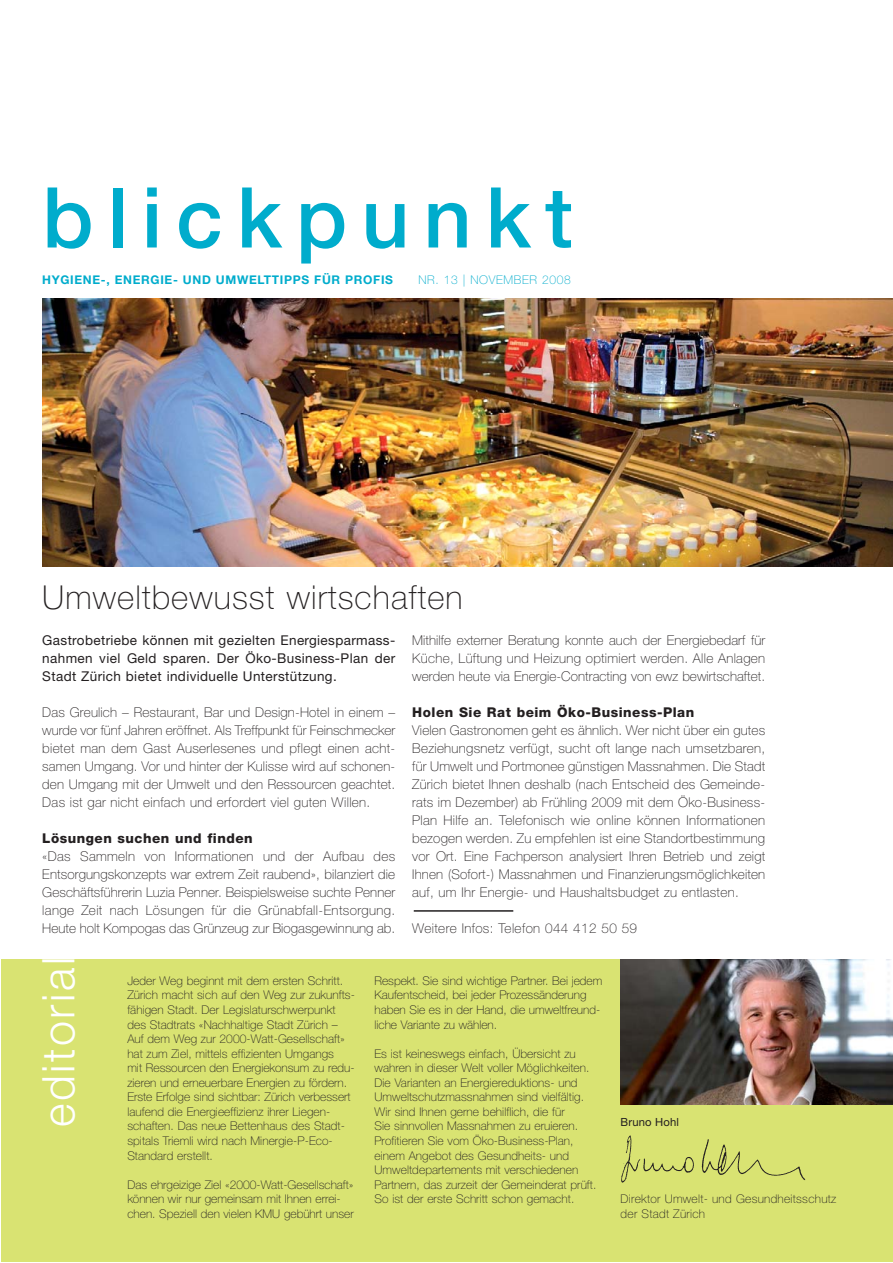
<style>
.page{position:relative;width:893px;height:1263px;background:#fff}
.page>*{position:absolute;margin:0;border:0;box-sizing:border-box;transform-origin:0 0}
.t1{font:500 84px "Helvetica Neue";letter-spacing:.165em;color:#00accc}
.t2{font:300 45px "Helvetica Neue";letter-spacing:.055em;color:#fff}
.t3{font:100 33px "Helvetica Neue";letter-spacing:.035em;color:#231f20}
.t4{font:100 13.5px/18px "Helvetica Neue";letter-spacing:.02em;color:#231f20;text-align:justify}
.t5{font:13.5px/18px "Helvetica Neue";letter-spacing:.03em;color:#231f20;text-align:justify}
.t6{font:800 13.5px "Helvetica Neue";letter-spacing:.04em;color:#231f20}
.t7{font:100 12px/14.5px "Helvetica Neue";letter-spacing:.005em;color:#231f20}
.t8{font:700 12px "Helvetica Neue";letter-spacing:.055em;color:#00accc}
.t9{font:100 12px "Helvetica Neue";letter-spacing:.055em;color:#00accc}
.t10{font:11.25px "Helvetica Neue";letter-spacing:.01em;color:#231f20}
</style>
<div class="page">
<div style="left:1px;top:960px;width:892px;height:302px;background:#d9e372"></div>
<hr style="left:414px;top:910px;width:99px;height:2px;background:#231f20">
<img style="left:621px;top:960px;width:272px;height:145px">
<img style="left:42px;top:298px;width:851px;height:268px">
<img style="left:621px;top:1135px;width:185px;height:48px">
<h1 class="t1" style="left:42px;top:187px;width:532px">blickpunkt</h1>
<p class="t8" style="left:42px;top:275px;width:352px">HYGIENE-, ENERGIE- UND UMWELTTIPPS FÜR PROFIS</p>
<p class="t9" style="left:418px;top:275px;width:154px">NR. 13 | NOVEMBER 2008</p>
<h3 class="t3" style="left:42px;top:585px;width:422px">Umweltbewusst wirtschaften</h3>
<p class="t5" style="left:42px;top:632px;width:354px">Gastrobetriebe können mit gezielten Energiesparmass&shy;nahmen viel Geld sparen. Der Öko-Business-Plan der Stadt Zürich bietet individuelle Unterstützung.</p>
<p class="t4" style="left:42px;top:704px;width:354px">Das Greulich – Restaurant, Bar und Design-Hotel in einem – wurde vor fünf Jahren eröffnet. Als Treffpunkt für Feinschmecker bietet man dem Gast Auserlesenes und pflegt einen acht&shy;samen Umgang. Vor und hinter der Kulisse wird auf schonen&shy;den Umgang mit der Umwelt und den Ressourcen geachtet.<br>Das ist gar nicht einfach und erfordert viel guten Willen.</p>
<p class="t6" style="left:42px;top:833px;width:212px">Lösungen suchen und finden</p>
<p class="t4" style="left:42px;top:848px;width:354px">«Das Sammeln von Informationen und der Aufbau des Entsorgungskonzepts war extrem Zeit raubend», bilanziert die Geschäftsführerin Luzia Penner. Beispielsweise suchte Penner lange Zeit nach Lösungen für die Grünabfall-Entsorgung.<br>Heute holt Kompogas das Grünzeug zur Biogasgewinnung ab.</p>
<p class="t4" style="left:412px;top:632px;width:354px">Mithilfe externer Beratung konnte auch der Energiebedarf für Küche, Lüftung und Heizung optimiert werden. Alle Anlagen werden heute via Energie-Contracting von ewz bewirtschaftet.</p>
<p class="t6" style="left:412px;top:707px;width:284px">Holen Sie Rat beim Öko-Business-Plan</p>
<p class="t4" style="left:412px;top:722px;width:354px">Vielen Gastronomen geht es ähnlich. Wer nicht über ein gutes Beziehungsnetz verfügt, sucht oft lange nach umsetzbaren, für Umwelt und Portmonee günstigen Massnahmen. Die Stadt Zürich bietet Ihnen deshalb (nach Entscheid des Gemeinde&shy;rats im Dezember) ab Frühling 2009 mit dem Öko-Business-Plan Hilfe an. Telefonisch wie online können Informationen bezogen werden. Zu empfehlen ist eine Standortbestimmung vor Ort. Eine Fachperson analysiert Ihren Betrieb und zeigt Ihnen (Sofort-) Massnahmen und Finanzierungsmöglichkeiten auf, um Ihr Energie- und Haushaltsbudget zu entlasten.</p>
<p class="t4" style="left:412px;top:920px;width:226px">Weitere Infos: Telefon 044 412 50 59</p>
<h2 class="t2" style="left:42px;top:1127px;width:171px;rotate:-90deg">editorial</h2>
<p class="t7" style="left:127px;top:974px;width:229px">Jeder Weg beginnt mit dem ersten Schritt.<br>Zürich macht sich auf den Weg zur zukunfts&shy;fähigen Stadt. Der Legislaturschwerpunkt des Stadtrats «Nachhaltige Stadt Zürich – Auf dem Weg zur 2000-Watt-Gesellschaft» hat zum Ziel, mittels effizienten Umgangs<br>mit Ressourcen den Energiekonsum zu redu&shy;zieren und erneuerbare Energien zu fördern.<br>Erste Erfolge sind sichtbar: Zürich verbessert laufend die Energieeffizienz ihrer Liegen&shy;schaften. Das neue Bettenhaus des Stadt&shy;spitals Triemli wird nach Minergie-P-Eco-Standard erstellt.</p>
<p class="t7" style="left:127px;top:1178px;width:228px">Das ehrgeizige Ziel «2000-Watt-Gesellschaft» können wir nur gemeinsam mit Ihnen errei&shy;chen. Speziell den vielen KMU gebührt unser</p>
<p class="t7" style="left:374px;top:974px;width:229px">Respekt. Sie sind wichtige Partner. Bei jedem Kaufentscheid, bei jeder Prozessänderung haben Sie es in der Hand, die umweltfreund&shy;liche Variante zu wählen.</p>
<p class="t7" style="left:374px;top:1047px;width:223px">Es ist keineswegs einfach, Übersicht zu wahren in dieser Welt voller Möglichkeiten.<br>Die Varianten an Energiereduktions- und Umweltschutzmassnahmen sind vielfältig.<br>Wir sind Ihnen gerne behilflich, die für<br>Sie sinnvollen Massnahmen zu eruieren.<br>Profitieren Sie vom Öko-Business-Plan, einem Angebot des Gesundheits- und Umweltdepartements mit verschiedenen Partnern, das zurzeit der Gemeinderat prüft.<br>So ist der erste Schritt schon gemacht.</p>
<p class="t10" style="left:621px;top:1118px;width:60px">Bruno Hohl</p>
<p class="t7" style="left:621px;top:1193px;width:217px">Direktor Umwelt- und Gesundheitsschutz der Stadt Zürich</p>
</div>
